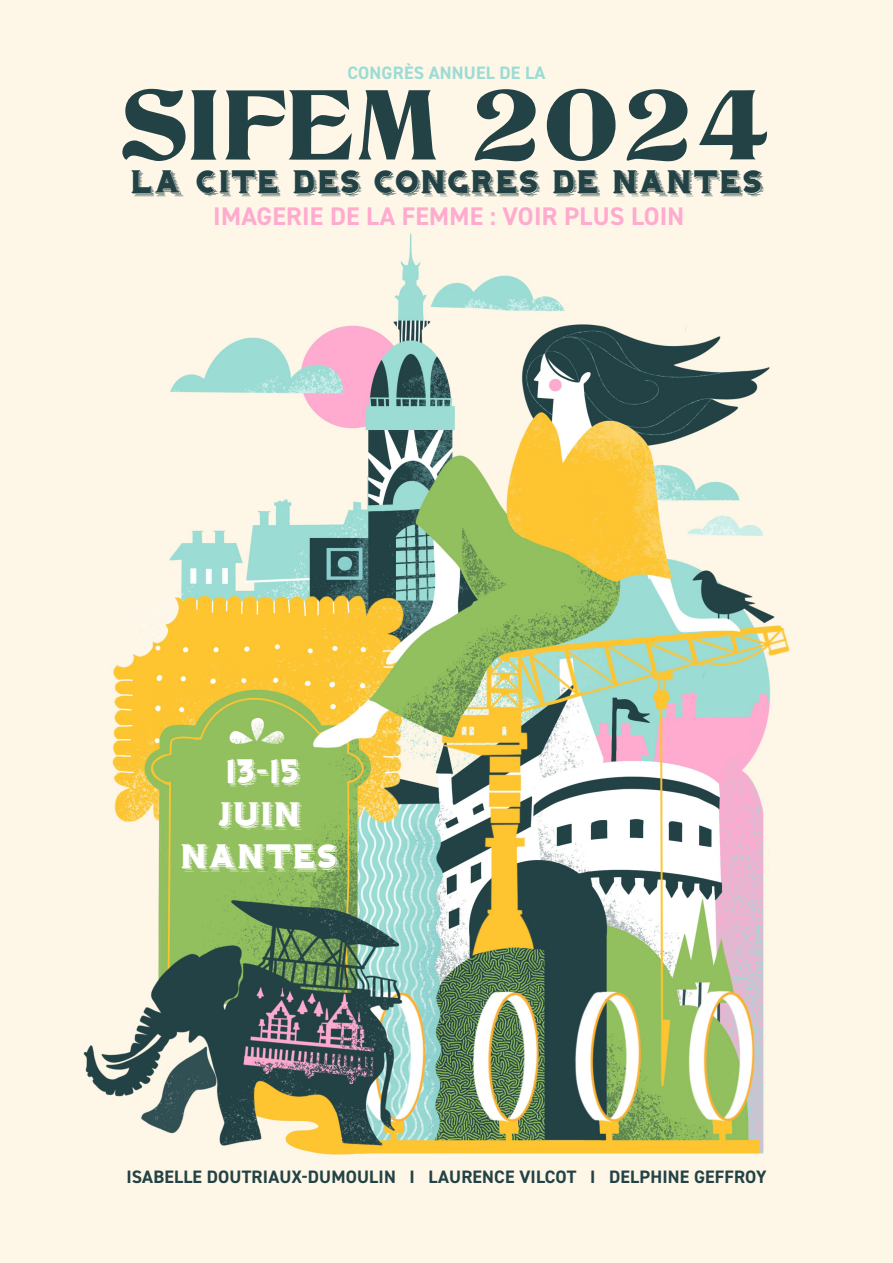
<style>
.page{position:relative;width:893px;height:1263px;background:#fef7e7}
.page>*{position:absolute;margin:0;border:0;box-sizing:border-box;transform-origin:0 0}
.t1{font:104.85px "Titania";color:#234245}
.t2{font:29.7px/42.6px "Hominis";letter-spacing:-.005em;color:#fff}
.t3{font:28.5px "Hominis";color:#234245}
.t4{font:700 25.5px "DIN2014";letter-spacing:.01em;color:#ffabcf}
.t5{font:700 18px "DIN2014";letter-spacing:.01em;color:#234245}
.t6{font:700 18px "DIN2014";letter-spacing:.01em;color:#9bdcd4}
</style>
<div class="page">
<img style="left:83px;top:233px;width:707px;height:922px">
<p class="t6" style="left:347px;top:60px;width:200px">CONGRÈS ANNUEL DE LA</p>
<p class="t1" style="left:122px;top:64px;width:650px">SIFEM 2024</p>
<p class="t3" style="left:131px;top:170px;width:634px">LA CITE DES CONGRES DE NANTES</p>
<p class="t4" style="left:213px;top:199px;width:473px">IMAGERIE DE LA FEMME : VOIR PLUS LOIN</p>
<p class="t2" style="left:218px;top:753px;width:86px">13-15<br>JUIN</p>
<p class="t2" style="left:181px;top:838px;width:160px">NANTES</p>
<p class="t5" style="left:126px;top:1165px;width:642px">ISABELLE DOUTRIAUX-DUMOULIN I LAURENCE VILCOT I DELPHINE GEFFROY</p>
</div>
